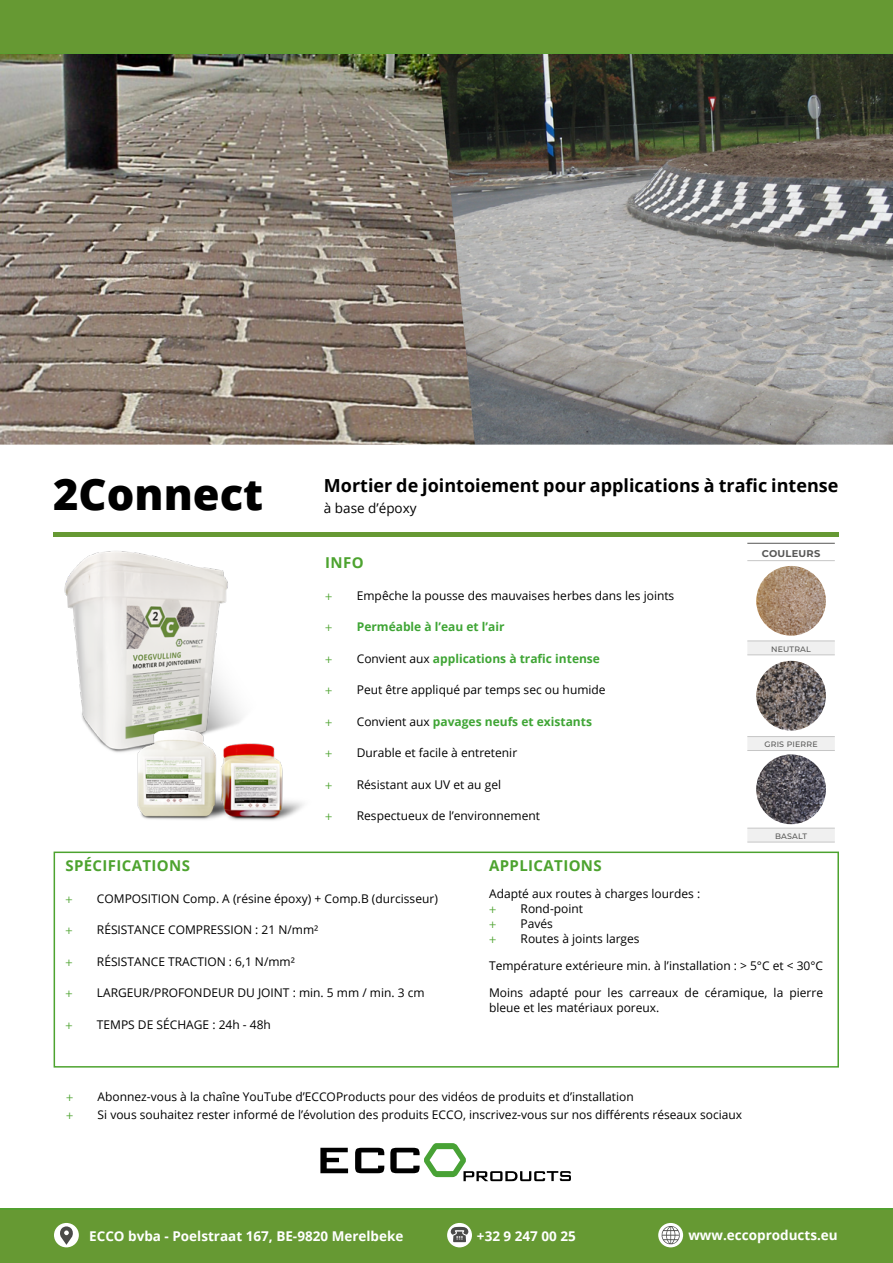
<style>
.page{position:relative;width:893px;height:1263px;background:#fff}
.page>*{position:absolute;margin:0;border:0;box-sizing:border-box;transform-origin:0 0}
.t1{font:800 43.5px "Open Sans";color:#000}
.t2{font:700 18px "Open Sans";color:#000}
.t3{font:700 15px "Open Sans";letter-spacing:.025em;color:#4da32f}
.t4{font:700 13.5px "Open Sans";color:#fff}
.t5{font:13.5px "Open Sans";color:#000}
.t6{font:12px/15px "Open Sans";color:#000}
.t7{font:700 12px "Open Sans";color:#3fa535}
.t8{font:12px "Myriad Pro";color:#4da32f}
.TUSSENTITELS{font:700 9.9px "Montserrat";letter-spacing:.025em;color:#575756}
.TUSSENTITELS-2{font:500 7.8px "Montserrat";letter-spacing:.025em;color:#575756}
.s1{font-weight:400;color:#000}
</style>
<div class="page">
<div style="left:0;top:1208px;width:893px;height:55px;background:#693"></div>
<div style="left:0;top:0;width:893px;height:54px;background:#693"></div>
<svg style="left:658px;top:1223px;width:25px;height:24px"></svg>
<svg style="left:661px;top:1226px;width:19px;height:18px"></svg>
<svg style="left:447px;top:1223px;width:25px;height:24px"></svg>
<svg style="left:450px;top:1227px;width:19px;height:15px"></svg>
<div style="left:54px;top:1223px;width:25px;height:24px;background:#fff;border-radius:50%"></div>
<svg style="left:60px;top:1226px;width:13px;height:19px"></svg>
<img style="left:475px;top:54px;width:418px;height:391px">
<img style="left:0;top:54px;width:475px;height:391px">
<svg style="left:355px;top:1148px;width:29px;height:25px"></svg>
<svg style="left:320px;top:1148px;width:28px;height:25px"></svg>
<svg style="left:390px;top:1143px;width:181px;height:38px"></svg>
<div style="left:54px;top:851px;width:785px;height:216px;border:2px solid #4da32f"></div>
<hr style="left:53px;top:532px;width:785px;height:4px;background:#693">
<img style="left:64px;top:551px;width:168px;height:197px">
<svg style="left:747px;top:642px;width:88px;height:200px"></svg>
<hr style="left:747px;top:828px;width:88px;height:1px;background:#c6c6c6">
<hr style="left:747px;top:842px;width:88px;height:1px;background:#c6c6c6">
<hr style="left:747px;top:560px;width:88px;height:1px;background:#c6c6c6">
<hr style="left:747px;top:641px;width:88px;height:1px;background:#c6c6c6">
<hr style="left:747px;top:655px;width:88px;height:1px;background:#c6c6c6">
<hr style="left:747px;top:543px;width:88px;height:1px;background:#575756">
<hr style="left:747px;top:736px;width:88px;height:1px;background:#c6c6c6">
<hr style="left:747px;top:750px;width:88px;height:1px;background:#c6c6c6">
<img style="left:756px;top:566px;width:70px;height:70px;border-radius:35px">
<img style="left:756px;top:661px;width:70px;height:70px;border-radius:35px">
<img style="left:756px;top:754px;width:70px;height:70px;border-radius:35px">
<img style="left:106px;top:701px;width:235px;height:153px">
<p class="t1" style="left:53px;top:461px;width:212px">2Connect</p>
<p class="t2" style="left:324px;top:473px;width:516px">Mortier de jointoiement pour applications à trafic intense</p>
<p class="t5" style="left:324px;top:499px;width:94px">à base d’époxy</p>
<p class="t3" style="left:325px;top:552px;width:40px">INFO</p>
<p class="t8" style="left:325px;top:588px;width:9px">+</p>
<p class="t6" style="left:357px;top:587px;width:319px">Empêche la pousse des mauvaises herbes dans les joints</p>
<p class="t8" style="left:325px;top:620px;width:9px">+</p>
<p class="t7" style="left:357px;top:618px;width:149px">Perméable à l’eau et l’air</p>
<p class="t8" style="left:325px;top:651px;width:9px">+</p>
<p class="t7" style="left:357px;top:650px;width:245px"><span class="s1">Convient aux</span> applications à trafic intense</p>
<p class="t8" style="left:325px;top:683px;width:9px">+</p>
<p class="t6" style="left:357px;top:682px;width:250px">Peut être appliqué par temps sec ou humide</p>
<p class="t8" style="left:325px;top:714px;width:9px">+</p>
<p class="t7" style="left:357px;top:713px;width:237px"><span class="s1">Convient aux</span> pavages neufs et existants</p>
<p class="t8" style="left:325px;top:746px;width:9px">+</p>
<p class="t6" style="left:357px;top:745px;width:162px">Durable et facile à entretenir</p>
<p class="t8" style="left:325px;top:777px;width:9px">+</p>
<p class="t6" style="left:357px;top:776px;width:146px">Résistant aux UV et au gel</p>
<p class="t8" style="left:325px;top:809px;width:9px">+</p>
<p class="t6" style="left:357px;top:808px;width:185px">Respectueux de l’environnement</p>
<p class="TUSSENTITELS" style="left:762px;top:546px;width:60px">COULEURS</p>
<p class="TUSSENTITELS-2" style="left:771px;top:643px;width:41px">NEUTRAL</p>
<p class="TUSSENTITELS-2" style="left:764px;top:739px;width:55px">GRIS PIERRE</p>
<p class="TUSSENTITELS-2" style="left:775px;top:831px;width:34px">BASALT</p>
<p class="t3" style="left:65px;top:855px;width:126px">SPÉCIFICATIONS</p>
<p class="t8" style="left:65px;top:891px;width:9px">+</p>
<p class="t6" style="left:97px;top:891px;width:342px">COMPOSITION Comp. A (résine époxy) + Comp.B (durcisseur)</p>
<p class="t8" style="left:65px;top:923px;width:9px">+</p>
<p class="t6" style="left:97px;top:922px;width:223px">RÉSISTANCE COMPRESSION : 21 N/mm²</p>
<p class="t8" style="left:65px;top:954px;width:9px">+</p>
<p class="t6" style="left:97px;top:954px;width:199px">RÉSISTANCE TRACTION : 6,1 N/mm²</p>
<p class="t8" style="left:65px;top:986px;width:9px">+</p>
<p class="t6" style="left:97px;top:985px;width:329px">LARGEUR/PROFONDEUR DU JOINT : min. 5 mm / min. 3 cm</p>
<p class="t8" style="left:65px;top:1017px;width:9px">+</p>
<p class="t6" style="left:97px;top:1017px;width:176px">TEMPS DE SÉCHAGE : 24h - 48h</p>
<p class="t3" style="left:489px;top:855px;width:114px">APPLICATIONS</p>
<p class="t6" style="left:489px;top:886px;width:213px">Adapté aux routes à charges lourdes :</p>
<p class="t8" style="left:489px;top:902px;width:9px">+</p>
<p class="t6" style="left:521px;top:901px;width:64px">Rond-point</p>
<p class="t8" style="left:489px;top:917px;width:9px">+</p>
<p class="t6" style="left:521px;top:916px;width:34px">Pavés</p>
<p class="t8" style="left:489px;top:932px;width:9px">+</p>
<p class="t6" style="left:521px;top:931px;width:121px">Routes à joints larges</p>
<p class="t6" style="left:489px;top:958px;width:335px">Température extérieure min. à l’installation : &gt; 5°C et &lt; 30°C</p>
<p class="t6" style="left:489px;top:985px;width:336px">Moins adapté pour les carreaux de céramique, la pierre bleue et les matériaux poreux.</p>
<p class="t8" style="left:66px;top:1089px;width:9px">+</p>
<p class="t6" style="left:98px;top:1088px;width:538px">Abonnez-vous à la chaîne YouTube d’ECCOProducts pour des vidéos de produits et d’installation</p>
<p class="t8" style="left:66px;top:1107px;width:9px">+</p>
<p class="t6" style="left:98px;top:1106px;width:646px">Si vous souhaitez rester informé de l’évolution des produits ECCO, inscrivez-vous sur nos différents réseaux sociaux</p>
<p class="t4" style="left:89px;top:1226px;width:316px">ECCO bvba - Poelstraat 167, BE-9820 Merelbeke</p>
<p class="t4" style="left:477px;top:1226px;width:100px">+32 9 247 00 25</p>
<p class="t4" style="left:688px;top:1226px;width:151px">www.eccoproducts.eu</p>
</div>
